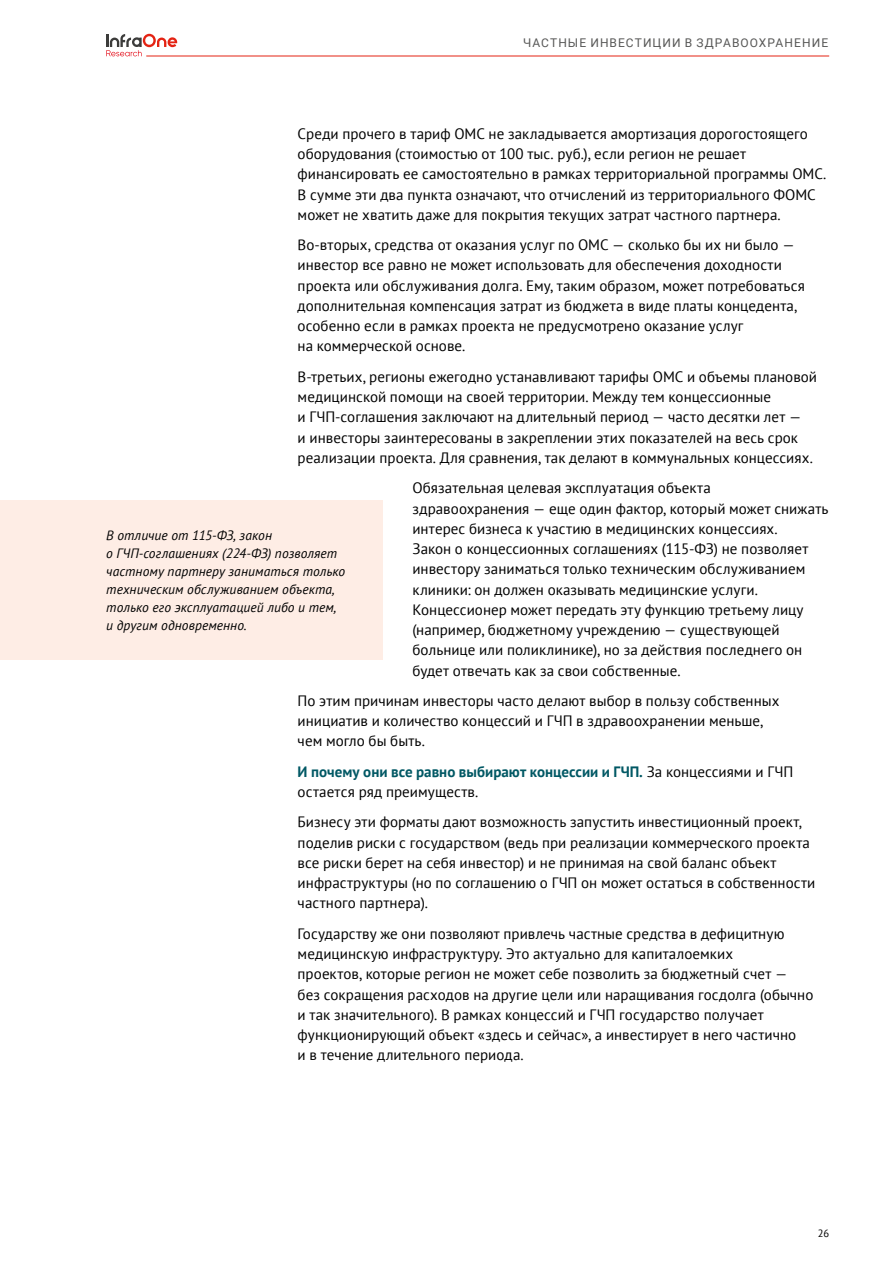
<style>
.page{position:relative;width:893px;height:1263px;background:#fff}
.page>*{position:absolute;margin:0;border:0;box-sizing:border-box;transform-origin:0 0}
.t1{font:15px/20.2px "PT Sans";letter-spacing:.005em;color:#000}
.t2{font:700 15px/20.2px "PT Sans";color:#005864}
.t3{font:italic 13.5px/18px "PT Sans";letter-spacing:.005em;color:#000}
.t4{font:12px "Roboto";letter-spacing:.09em;color:#575756}
.t5{font:10.5px "PT Sans";color:#000}
.s1{font-weight:400;color:#000}
</style>
<div class="page">
<div style="left:0;top:500px;width:383px;height:159px;background:#feede5"></div>
<hr style="left:146px;top:56px;width:683px;height:1px;background:#e42313">
<svg style="left:106px;top:34px;width:71px;height:22px"></svg>
<p class="t4" style="left:523px;top:34px;width:306px">ЧАСТНЫЕ ИНВЕСТИЦИИ В ЗДРАВООХРАНЕНИЕ</p>
<p class="t1" style="left:298px;top:123px;width:530px">Среди прочего в тариф ОМС не закладывается амортизация дорогостоящего оборудования (стоимостью от 100 тыс. руб.), если регион не решает финансировать ее самостоятельно в рамках территориальной программы ОМС.<br>В сумме эти два пункта означают, что отчислений из территориального ФОМС может не хватить даже для покрытия текущих затрат частного партнера.</p>
<p class="t1" style="left:298px;top:234px;width:509px">Во-вторых, средства от оказания услуг по ОМС — сколько бы их ни было — инвестор все равно не может использовать для обеспечения доходности проекта или обслуживания долга. Ему, таким образом, может потребоваться дополнительная компенсация затрат из бюджета в виде платы концедента, особенно если в рамках проекта не предусмотрено оказание услуг<br>на коммерческой основе.</p>
<p class="t1" style="left:298px;top:366px;width:521px">В-третьих, регионы ежегодно устанавливают тарифы ОМС и объемы плановой медицинской помощи на своей территории. Между тем концессионные<br>и ГЧП‑соглашения заключают на длительный период — часто десятки лет —<br>и инвесторы заинтересованы в закреплении этих показателей на весь срок реализации проекта. Для сравнения, так делают в коммунальных концессиях.</p>
<p class="t1" style="left:412px;top:477px;width:418px">Обязательная целевая эксплуатация объекта здравоохранения — еще один фактор, который может снижать интерес бизнеса к участию в медицинских концессиях.<br>Закон о концессионных соглашениях (115‑ФЗ) не позволяет инвестору заниматься только техническим обслуживанием клиники: он должен оказывать медицинские услуги.<br>Концессионер может передать эту функцию третьему лицу (например, бюджетному учреждению — существующей больнице или поликлинике), но за действия последнего он будет отвечать как за свои собственные.</p>
<p class="t1" style="left:298px;top:690px;width:483px">По этим причинам инвесторы часто делают выбор в пользу собственных инициатив и количество концессий и ГЧП в здравоохранении меньше, чем могло бы быть.</p>
<p class="t2" style="left:298px;top:761px;width:497px">И почему они все равно выбирают концессии и ГЧП. <span class="s1">За концессиями и ГЧП остается ряд преимуществ.</span></p>
<p class="t1" style="left:298px;top:812px;width:519px">Бизнесу эти форматы дают возможность запустить инвестиционный проект, поделив риски с государством (ведь при реализации коммерческого проекта все риски берет на себя инвестор) и не принимая на свой баланс объект инфраструктуры (но по соглашению о ГЧП он может остаться в собственности частного партнера).</p>
<p class="t1" style="left:298px;top:923px;width:517px">Государству же они позволяют привлечь частные средства в дефицитную медицинскую инфраструктуру. Это актуально для капиталоемких<br>проектов, которые регион не может себе позволить за бюджетный счет — без сокращения расходов на другие цели или наращивания госдолга (обычно и так значительного). В рамках концессий и ГЧП государство получает функционирующий объект «здесь и сейчас», а инвестирует в него частично<br>и в течение длительного периода.</p>
<p class="t3" style="left:106px;top:526px;width:241px">В отличие от 115‑ФЗ, закон<br>о ГЧП‑соглашениях (224‑ФЗ) позволяет частному партнеру заниматься только техническим обслуживанием объекта, только его эксплуатацией либо и тем, и другим одновременно.</p>
<p class="t5" style="left:818px;top:1226px;width:13px">26</p>
</div>
